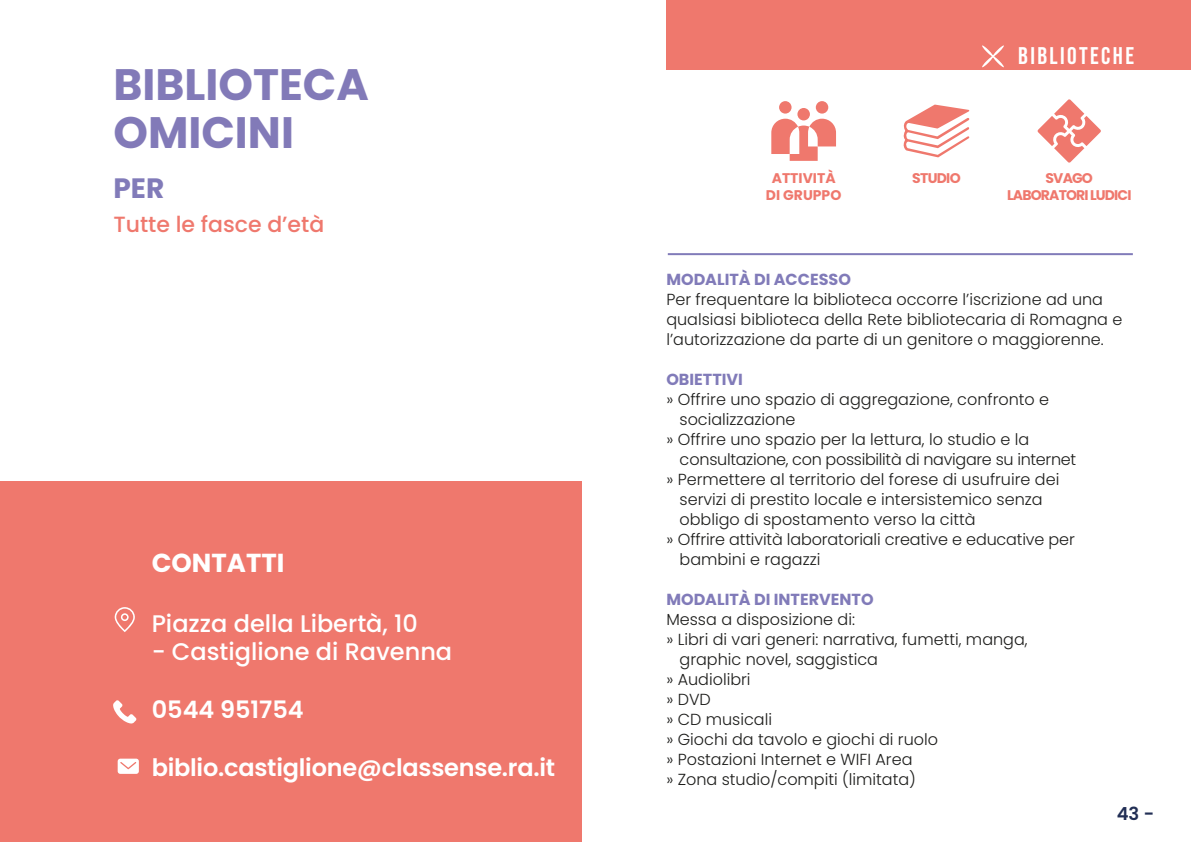
<style>
.page{position:relative;width:1191px;height:842px;background:#fff}
.page>*{position:absolute;margin:0;border:0;box-sizing:border-box;transform-origin:0 0}
.t1{font:700 44px "Poppins";color:#827ab8}
.t2{font:700 28px "Poppins";color:#817bb9}
.t3{font:700 26px "Poppins";color:#fff}
.t4{font:600 24px "Poppins";letter-spacing:-.01em;color:#fff}
.t5{font:500 24px "Poppins";color:#fff}
.t6{font:24px "Bebas Neue";letter-spacing:.1em;color:#fff}
.t7{font:500 22px "Poppins";color:#ef786d}
.t8{font:600 18px "Poppins";color:#222f55}
.t9{font:300 16px/20px "Poppins";color:#1d1d1b}
.t10{font:300 16px "Poppins";letter-spacing:-.02em;color:#1d1d1b}
.t11{font:700 16px "Poppins";color:#817bb9}
.t12{font:700 14px "Poppins";letter-spacing:-.055em;color:#ef786d}
.t13{font:700 14px "Poppins";color:#ef786d}
</style>
<div class="page">
<hr style="left:668px;top:253px;width:464px;height:2px;background:#817bb9">
<div style="left:0;top:482px;width:581px;height:360px;background:#ef786d"></div>
<svg style="left:113px;top:700px;width:24px;height:23px"></svg>
<svg style="left:115px;top:607px;width:20px;height:25px"></svg>
<svg style="left:118px;top:759px;width:21px;height:15px"></svg>
<div style="left:779px;top:101px;width:12px;height:13px;background:#ef786d;border-radius:50%"></div>
<div style="left:797px;top:108px;width:13px;height:12px;background:#ef786d;border-radius:50%"></div>
<svg style="left:771px;top:119px;width:65px;height:42px"></svg>
<div style="left:816px;top:101px;width:12px;height:13px;background:#ef786d;border-radius:50%"></div>
<svg style="left:1037px;top:99px;width:64px;height:64px"></svg>
<svg style="left:903px;top:105px;width:66px;height:52px"></svg>
<div style="left:666px;top:0;width:525px;height:69px;background:#ef786d"></div>
<svg style="left:982px;top:45px;width:22px;height:23px"></svg>
<p class="t1" style="left:113px;top:59px;width:257px">BIBLIOTECA</p>
<p class="t1" style="left:113px;top:107px;width:182px">OMICINI</p>
<p class="t2" style="left:113px;top:172px;width:52px">PER</p>
<p class="t7" style="left:113px;top:212px;width:212px">Tutte le fasce d’età</p>
<p class="t3" style="left:152px;top:547px;width:134px">CONTATTI</p>
<p class="t5" style="left:152px;top:609px;width:268px">Piazza della Libertà, 10</p>
<p class="t5" style="left:152px;top:638px;width:302px">- Castiglione di Ravenna</p>
<p class="t4" style="left:152px;top:696px;width:154px">0544 951754</p>
<p class="t4" style="left:152px;top:753px;width:405px">biblio.castiglione@classense.ra.it</p>
<p class="t13" style="left:771px;top:170px;width:65px">ATTIVITÀ</p>
<p class="t13" style="left:766px;top:187px;width:77px">DI GRUPPO</p>
<p class="t12" style="left:912px;top:170px;width:50px">STUDIO</p>
<p class="t6" style="left:1018px;top:42px;width:117px">BIBLIOTECHE</p>
<p class="t12" style="left:1045px;top:170px;width:49px">SVAGO</p>
<p class="t12" style="left:1007px;top:187px;width:126px">LABORATORI LUDICI</p>
<p class="t11" style="left:666px;top:270px;width:186px">MODALITÀ DI ACCESSO</p>
<p class="t9" style="left:666px;top:290px;width:457px">Per frequentare la biblioteca occorre l’iscrizione ad una qualsiasi biblioteca della Rete bibliotecaria di Romagna e l’autorizzazione da parte di un genitore o maggiorenne.</p>
<p class="t11" style="left:666px;top:370px;width:78px">OBIETTIVI</p>
<p class="t9" style="left:666px;top:390px;width:384px">» Offrire uno spazio di aggregazione, confronto e</p>
<p class="t9" style="left:679px;top:410px;width:118px">socializzazione</p>
<p class="t9" style="left:666px;top:430px;width:364px">» Offrire uno spazio per la lettura, lo studio e la</p>
<p class="t10" style="left:679px;top:450px;width:398px">consultazione, con possibilità di navigare su internet</p>
<p class="t9" style="left:666px;top:470px;width:394px">» Permettere al territorio del forese di usufruire dei</p>
<p class="t9" style="left:679px;top:490px;width:365px">servizi di prestito locale e intersistemico senza</p>
<p class="t9" style="left:679px;top:510px;width:298px">obbligo di spostamento verso la città</p>
<p class="t9" style="left:666px;top:530px;width:410px">» Offrire attività laboratoriali creative e educative per</p>
<p class="t9" style="left:679px;top:550px;width:142px">bambini e ragazzi</p>
<p class="t11" style="left:666px;top:590px;width:209px">MODALITÀ DI INTERVENTO</p>
<p class="t9" style="left:666px;top:610px;width:190px">Messa a disposizione di:</p>
<p class="t9" style="left:666px;top:630px;width:363px">» Libri di vari generi: narrativa, fumetti, manga,</p>
<p class="t9" style="left:679px;top:650px;width:200px">graphic novel, saggistica</p>
<p class="t9" style="left:666px;top:670px;width:86px">» Audiolibri</p>
<p class="t9" style="left:666px;top:690px;width:46px">» DVD</p>
<p class="t9" style="left:666px;top:710px;width:107px">» CD musicali</p>
<p class="t9" style="left:666px;top:730px;width:273px">» Giochi da tavolo e giochi di ruolo</p>
<p class="t9" style="left:666px;top:750px;width:248px">» Postazioni Internet e WIFI Area</p>
<p class="t9" style="left:666px;top:770px;width:251px">» Zona studio/compiti (limitata)</p>
<p class="t8" style="left:1116px;top:803px;width:39px">43 -</p>
</div>
